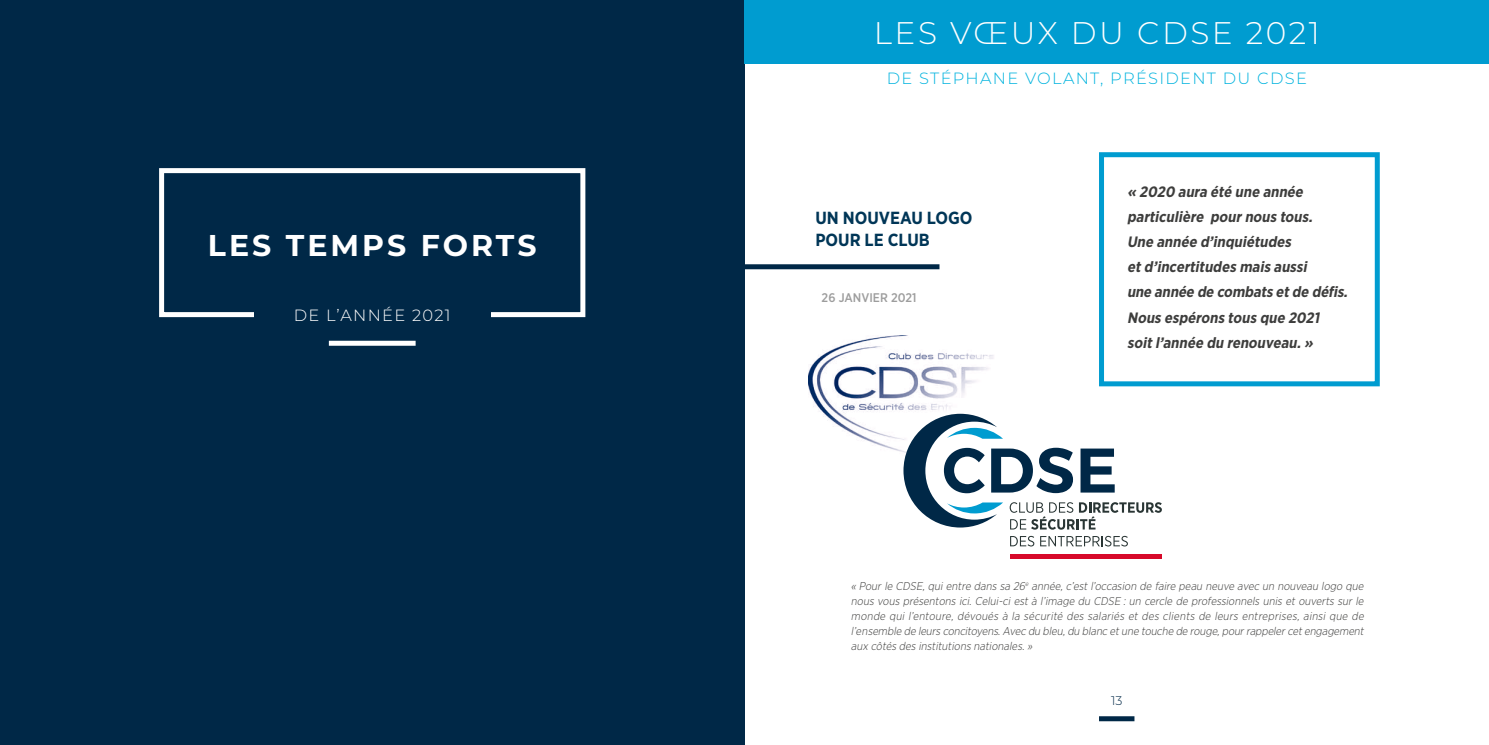
<style>
.page{position:relative;width:1489px;height:745px;background:#fff}
.page>*{position:absolute;margin:0;border:0;box-sizing:border-box;transform-origin:0 0}
.t1{font:300 31.25px "Montserrat";letter-spacing:.08em;color:#fff}
.t2{font:700 30px "Montserrat";letter-spacing:.1em;color:#fff}
.t3{font:700 17.5px/22.5px "Gotham Narrow";color:#003657}
.t4{font:300 16.25px "Montserrat";letter-spacing:.08em;color:#00b3de}
.t5{font:300 16.25px "Montserrat";letter-spacing:.08em;color:#fff}
.t6{font:italic 700 15px/25px "Gotham Narrow";color:#3d3d3c}
.t7{font:500 12.5px "Gotham Narrow";color:#9d9d9d}
.t8{font:300 12.5px "Montserrat";color:#002847}
.t9{font:italic 300 11.25px/15px "Gotham Narrow";color:#3d3d3c;text-align:justify}
</style>
<div class="page">
<svg style="left:1099px;top:716px;width:35px;height:4px"></svg>
<img style="left:808px;top:336px;width:186px;height:116px">
<div style="left:1098px;top:152px;width:281px;height:234px;border:5px solid #009cd0"></div>
<svg style="left:1010px;top:535px;width:24px;height:11px"></svg>
<svg style="left:1040px;top:535px;width:87px;height:11px"></svg>
<svg style="left:903px;top:413px;width:258px;height:116px"></svg>
<div style="left:1009px;top:553px;width:152px;height:5px;background:#d7092a"></div>
<div style="left:0;top:0;width:744px;height:744px;background:#002847"></div>
<div style="left:329px;top:340px;width:86px;height:5px;background:#fff"></div>
<div style="left:159px;top:168px;width:426px;height:149px;border:5px solid #fff"></div>
<div style="left:254px;top:302px;width:236px;height:21px;background:#002847"></div>
<div style="left:744px;top:0;width:744px;height:64px;background:#009cd0"></div>
<div style="left:744px;top:264px;width:195px;height:5px;background:#002847"></div>
<h2 class="t2" style="left:208px;top:224px;width:330px">LES TEMPS FORTS</h2>
<h3 class="t5" style="left:294px;top:303px;width:158px">DE L’ANNÉE 2021</h3>
<h1 class="t1" style="left:873px;top:12px;width:447px">LES VŒUX DU CDSE 2021</h1>
<h3 class="t4" style="left:886px;top:67px;width:422px">DE STÉPHANE VOLANT, PRÉSIDENT DU CDSE</h3>
<h3 class="t3" style="left:815px;top:206px;width:159px">UN NOUVEAU LOGO<br>POUR LE CLUB</h3>
<p class="t7" style="left:821px;top:289px;width:96px">26 JANVIER 2021</p>
<h3 class="t6" style="left:1126px;top:179px;width:225px">« 2020 aura été une année particulière pournous tous.<br>Une année d’inquiétudes etd’incertitudes mais aussi<br>une année de combatsetde défis.<br>Nous espérons tous que 2021 soitl’année du renouveau.»</h3>
<p class="t9" style="left:850px;top:577px;width:516px">« Pour le CDSE, qui entre dans sa 26<sup>e</sup> année, c’est l’occasion de faire peau neuve avec un nouveau logo que nous vous présentons ici. Celui-ci est à l’image du CDSE : un cercle de professionnels unis et ouverts sur le monde qui l’entoure, dévoués à la sécurité des salariés et des clients de leurs entreprises, ainsi que de l’ensemble de leurs concitoyens.Avec du bleu,du blanc etune touche de rouge,pourrappelercetengagement aux côtés des institutions nationales.»</p>
<p class="t8" style="left:1110px;top:691px;width:13px">13</p>
</div>
